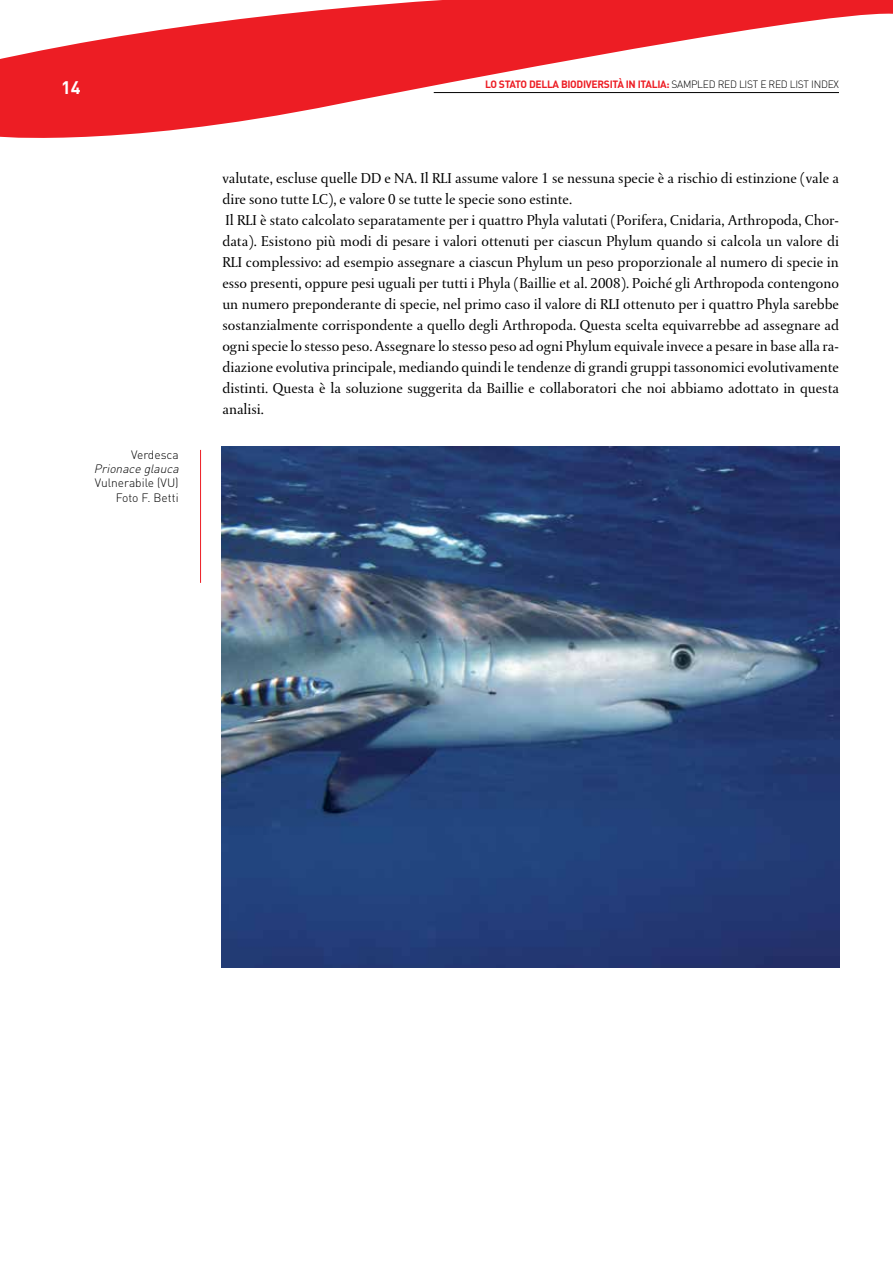
<style>
.page{position:relative;width:893px;height:1263px;background:#fff}
.page>*{position:absolute;margin:0;border:0;box-sizing:border-box;transform-origin:0 0}
.t1{font:700 18px "DIN";color:#fff}
.t2{font:15px/21px "DTL Paradox T";color:#000}
.t3{font:300 12px/14.4px "DIN";color:#000;text-align:right}
.t4{font:italic 300 12px "DIN";color:#000}
.t5{font:700 10.5px "DIN";letter-spacing:-.03em;color:#ed1d24}
.s1{font-weight:300;color:#000}
</style>
<div class="page">
<svg style="left:0;top:0;width:893px;height:138px;fill:#ed1d24"></svg>
<hr style="left:434px;top:92px;width:405px;height:1px;background:#000">
<hr style="left:200px;top:450px;width:1px;height:133px;background:#ed1d24">
<img style="left:222px;top:446px;width:618px;height:521px">
<p class="t1" style="left:61px;top:76px;width:21px">14</p>
<p class="t3" style="left:131px;top:447px;width:49px">Verdesca</p>
<p class="t4" style="left:94px;top:461px;width:89px">Prionace glauca</p>
<p class="t3" style="left:95px;top:476px;width:85px">Vulnerabile (VU)<br>Foto F. Betti</p>
<p class="t5" style="left:485px;top:77px;width:355px">LO STATO DELLA BIODIVERSITà IN ITALIA: <span class="s1">SAMPLED RED LIST E RED LIST INDEX</span></p>
<p class="t2" style="left:222px;top:168px;width:618px">valutate, escluse quelle DD e NA. Il RLI assume valore 1 se nessuna specie è a rischio di estinzione (vale a dire sono tutte LC), e valore 0 se tutte le specie sono estinte.<br>Il RLI è stato calcolato separatamente per i quattro Phyla valutati (Porifera, Cnidaria, Arthropoda, Chor&shy;data). Esistono più modi di pesare i valori ottenuti per ciascun Phylum quando si calcola un valore di RLI complessivo: ad esempio assegnare a ciascun Phylum un peso proporzionale al numero di specie in esso presenti, oppure pesi uguali per tutti i Phyla (Baillie et al. 2008). Poiché gli Arthropoda contengono un numero preponderante di specie, nel primo caso il valore di RLI ottenuto per i quattro Phyla sarebbe sostanzialmente corrispondente a quello degli Arthropoda. Questa scelta equivarrebbe ad assegnare ad ogni specie lo stesso peso. Assegnare lo stesso peso ad ogni Phylum equivale invece a pesare in base alla ra&shy;diazione evolutiva principale, mediando quindi le tendenze di grandi gruppi tassonomici evolutivamente distinti. Questa è la soluzione suggerita da Baillie e collaboratori che noi abbiamo adottato in questa analisi.</p>
</div>
